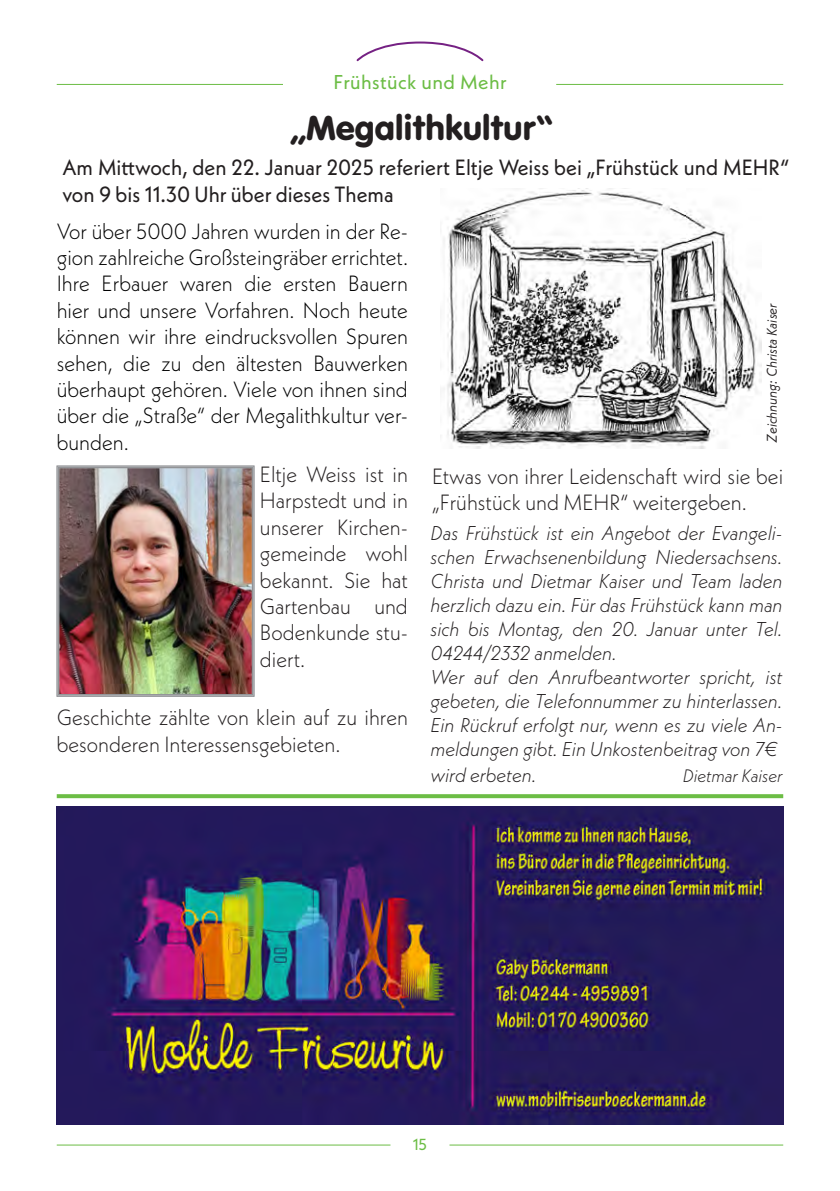
<style>
.page{position:relative;width:840px;height:1191px;background:#fff}
.page>*{position:absolute;margin:0;border:0;box-sizing:border-box;transform-origin:0 0}
.t1{font:36px "VAG Rundschrift D";color:#231f20}
.t2{font:300 22px/26.4px "Neue Kabel";color:#000001;text-align:justify;scale:.95 1}
.t3{font:300 22px/26.4px "Neue Kabel";color:#231f20;scale:.95 1}
.t4{font:22px/26.4px "Neue Kabel";color:#231f20;scale:.95 1}
.t5{font:italic 300 20px/24px "Neue Kabel";color:#231f20;scale:.95 1}
.t6{font:20px "Neue Kabel";letter-spacing:.02em;color:#6cbd45}
.t7{font:italic 300 18px "Neue Kabel";color:#231f20;scale:.95 1}
.t8{font:16px "Neue Kabel";color:#6cbd45}
.t9{font:italic 14px "Neue Kabel";color:#231f20;scale:.95 1}
</style>
<div class="page">
<hr style="left:57px;top:1144px;width:333px;height:1px;background:#6cbd45">
<hr style="left:449px;top:1144px;width:333px;height:1px;background:#6cbd45">
<hr style="left:57px;top:84px;width:226px;height:1px;background:#6cbd45">
<hr style="left:556px;top:84px;width:226px;height:1px;background:#6cbd45">
<svg style="left:356px;top:41px;width:128px;height:21px"></svg>
<img style="left:443px;top:188px;width:318px;height:260px">
<img style="left:56px;top:465px;width:198px;height:231px">
<div style="left:58px;top:467px;width:195px;height:228px;border:1px solid #919396"></div>
<svg style="left:57px;top:794px;width:725px;height:4px;background:#72bf4d"></svg>
<img style="left:57px;top:806px;width:725px;height:318px">
<p class="t6" style="left:333px;top:69px;width:174px">Frühstück und Mehr</p>
<h1 class="t1" style="left:290px;top:106px;width:264px">„Megalithkultur“</h1>
<p class="t4" style="left:62px;top:154px;width:766px">Am Mittwoch, den 22. Januar 2025 referiert Eltje Weiss bei „Frühstück und MEHR“ von 9 bis 11.30 Uhr über dieses Thema</p>
<p class="t2" style="left:57px;top:217px;width:371px">Vor über 5000 Jahren wurden in der Re&shy;gion zahlreiche Großsteingräber errichtet.<br>Ihre Erbauer waren die ersten Bauern hier und unsere Vorfahren. Noch heute können wir ihre eindrucksvollen Spuren sehen, die zu den ältesten Bauwerken überhaupt gehören. Viele von ihnen sind über die „Straße“ der Megalithkultur ver&shy;bunden.</p>
<p class="t3" style="left:260px;top:461px;width:157px;text-align:justify">Eltje Weiss ist in Harpstedt und in unserer Kirchen&shy;gemeinde wohl bekannt. Sie hat Gartenbau und Bodenkunde stu&shy;diert.</p>
<p class="t3" style="left:57px;top:704px;width:371px">Geschichte zählte von klein auf zu ihren besonderen Interessensgebieten.</p>
<p class="t9" style="left:762px;top:442px;width:148px;rotate:-90deg">Zeichnung: Christa Kaiser</p>
<p class="t3" style="left:432px;top:463px;width:371px">Etwas von ihrer Leidenschaft wird sie bei „Frühstück und MEHR“ weitergeben.</p>
<p class="t5" style="left:430px;top:521px;width:372px">Das Frühstück ist ein Angebot der Evangeli&shy;schen Erwachsenenbildung Niedersachsens.<br>Christa und Dietmar Kaiser und Team laden herzlich dazu ein. Für das Frühstück kann man sich bis Montag, den 20. Januar unter Tel.<br>04244/2332 anmelden.<br>Wer auf den Anrufbeantworter spricht, ist gebeten, die Telefonnummer zu hinterlassen.<br>Ein Rückruf erfolgt nur, wenn es zu viele An&shy;meldungen gibt. Ein Unkostenbeitrag von 7€</p>
<p class="t5" style="left:430px;top:763px;width:113px">wird erbeten.</p>
<p class="t7" style="left:682px;top:765px;width:106px">Dietmar Kaiser</p>
<p class="t8" style="left:412px;top:1133px;width:16px">15</p>
</div>
